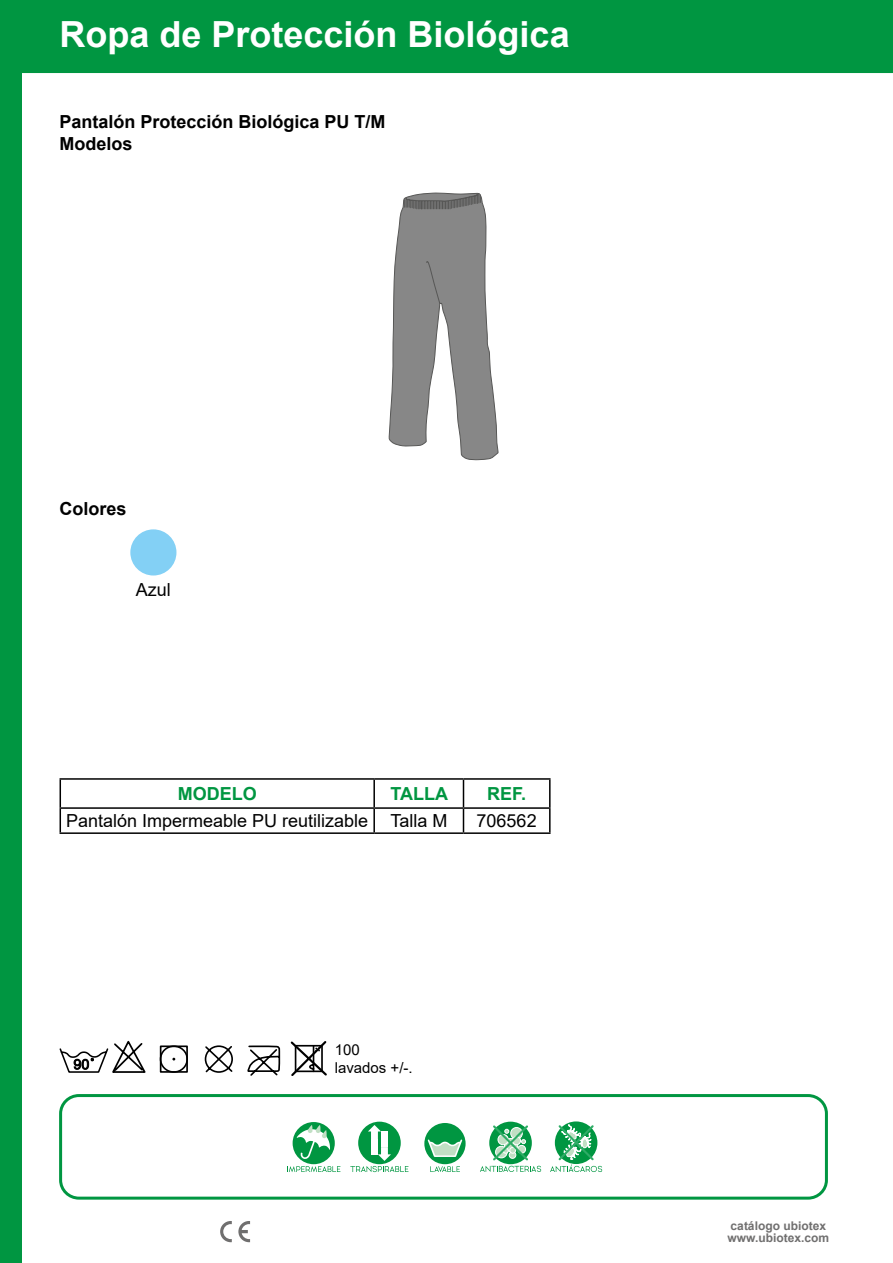
<style>
.page{position:relative;width:893px;height:1263px;background:#fff}
.page>*{position:absolute;margin:0;border:0;box-sizing:border-box;transform-origin:0 0}
.t1{font:700 36px "Arial";color:#fff}
.t2{font:18px "Arial";color:#000}
.t3{font:700 18px/21.6px "Arial";color:#000}
.t4{font:700 18px "Arial";color:#009641}
.t5{font:15px/18px "Arial";color:#000}
.t6{font:700 12px/12px "Arial";color:#706f6f}
</style>
<div class="page">
<div style="left:21px;top:0;width:872px;height:73px;background:#009641"></div>
<svg style="left:220px;top:1221px;width:12px;height:21px"></svg>
<svg style="left:238px;top:1221px;width:12px;height:21px"></svg>
<div style="left:0;top:0;width:21px;height:1263px;background:#009641"></div>
<div style="left:59px;top:1094px;width:769px;height:105px;border:3px solid #009641;border-radius:18px"></div>
<div style="left:130px;top:529px;width:46px;height:46px;background:#83d0f5;border-radius:50%"></div>
<svg style="left:388px;top:192px;width:111px;height:269px"></svg>
<div style="left:358px;top:1122px;width:43px;height:42px;background:#009641;border-radius:50%"></div>
<div style="left:381px;top:1131px;width:7px;height:8px;background:#fff"></div>
<div style="left:381px;top:1139px;width:7px;height:7px;background:#fff"></div>
<svg style="left:368px;top:1125px;width:13px;height:14px"></svg>
<div style="left:371px;top:1139px;width:7px;height:7px;background:#fff"></div>
<svg style="left:350px;top:1147px;width:58px;height:25px"></svg>
<div style="left:293px;top:1122px;width:42px;height:42px;background:#009641;border-radius:50%"></div>
<svg style="left:297px;top:1125px;width:33px;height:34px"></svg>
<svg style="left:287px;top:1166px;width:53px;height:6px"></svg>
<div style="left:424px;top:1123px;width:42px;height:41px;background:#009641;border-radius:50%"></div>
<svg style="left:428px;top:1139px;width:34px;height:18px"></svg>
<svg style="left:430px;top:1166px;width:30px;height:6px"></svg>
<div style="left:489px;top:1122px;width:43px;height:42px;background:#009641;border-radius:50%"></div>
<svg style="left:493px;top:1125px;width:35px;height:35px"></svg>
<svg style="left:480px;top:1166px;width:61px;height:6px"></svg>
<svg style="left:555px;top:1121px;width:42px;height:43px"></svg>
<svg style="left:550px;top:1124px;width:52px;height:48px"></svg>
<svg style="left:59px;top:1040px;width:87px;height:33px"></svg>
<svg style="left:204px;top:1045px;width:29px;height:28px"></svg>
<svg style="left:247px;top:1045px;width:34px;height:31px"></svg>
<svg style="left:290px;top:1041px;width:37px;height:35px"></svg>
<div style="left:160px;top:1045px;width:28px;height:28px;border:2px solid #000"></div>
<div style="left:160px;top:1045px;width:28px;height:28px;border:2px solid #000;border-radius:50%"></div>
<hr style="left:60px;top:778px;width:314px;height:2px;background:#000">
<hr style="left:374px;top:778px;width:89px;height:2px;background:#000">
<hr style="left:373px;top:780px;width:2px;height:27px;background:#000">
<hr style="left:463px;top:778px;width:88px;height:2px;background:#000">
<hr style="left:549px;top:780px;width:2px;height:27px;background:#000">
<hr style="left:60px;top:807px;width:314px;height:2px;background:#000">
<svg style="left:60px;top:780px;width:1px;height:52px"></svg>
<hr style="left:374px;top:807px;width:89px;height:2px;background:#000">
<hr style="left:373px;top:809px;width:2px;height:23px;background:#000">
<hr style="left:463px;top:807px;width:88px;height:2px;background:#000">
<svg style="left:463px;top:780px;width:1px;height:52px"></svg>
<hr style="left:549px;top:809px;width:2px;height:23px;background:#000">
<hr style="left:60px;top:832px;width:314px;height:2px;background:#000">
<hr style="left:374px;top:832px;width:89px;height:2px;background:#000">
<hr style="left:463px;top:832px;width:88px;height:2px;background:#000">
<h1 class="t1" style="left:60px;top:9px;width:512px">Ropa de Protección Biológica</h1>
<p class="t3" style="left:60px;top:111px;width:328px">Pantalón Protección Biológica PU T/M<br>Modelos</p>
<p class="t3" style="left:60px;top:498px;width:69px">Colores</p>
<p class="t2" style="left:136px;top:577px;width:37px">Azul</p>
<p class="t4" style="left:178px;top:781px;width:81px">MODELO</p>
<p class="t4" style="left:390px;top:781px;width:59px">TALLA</p>
<p class="t4" style="left:487px;top:781px;width:41px">REF.</p>
<p class="t2" style="left:66px;top:808px;width:383px">Pantalón Impermeable PU reutilizable Talla M</p>
<p class="t2" style="left:477px;top:808px;width:62px">706562</p>
<p class="t5" style="left:335px;top:1041px;width:79px">100 lavados +/-.</p>
<p class="t6" style="left:727px;top:1220px;width:103px">catálogo ubiotex www.ubiotex.com</p>
</div>
